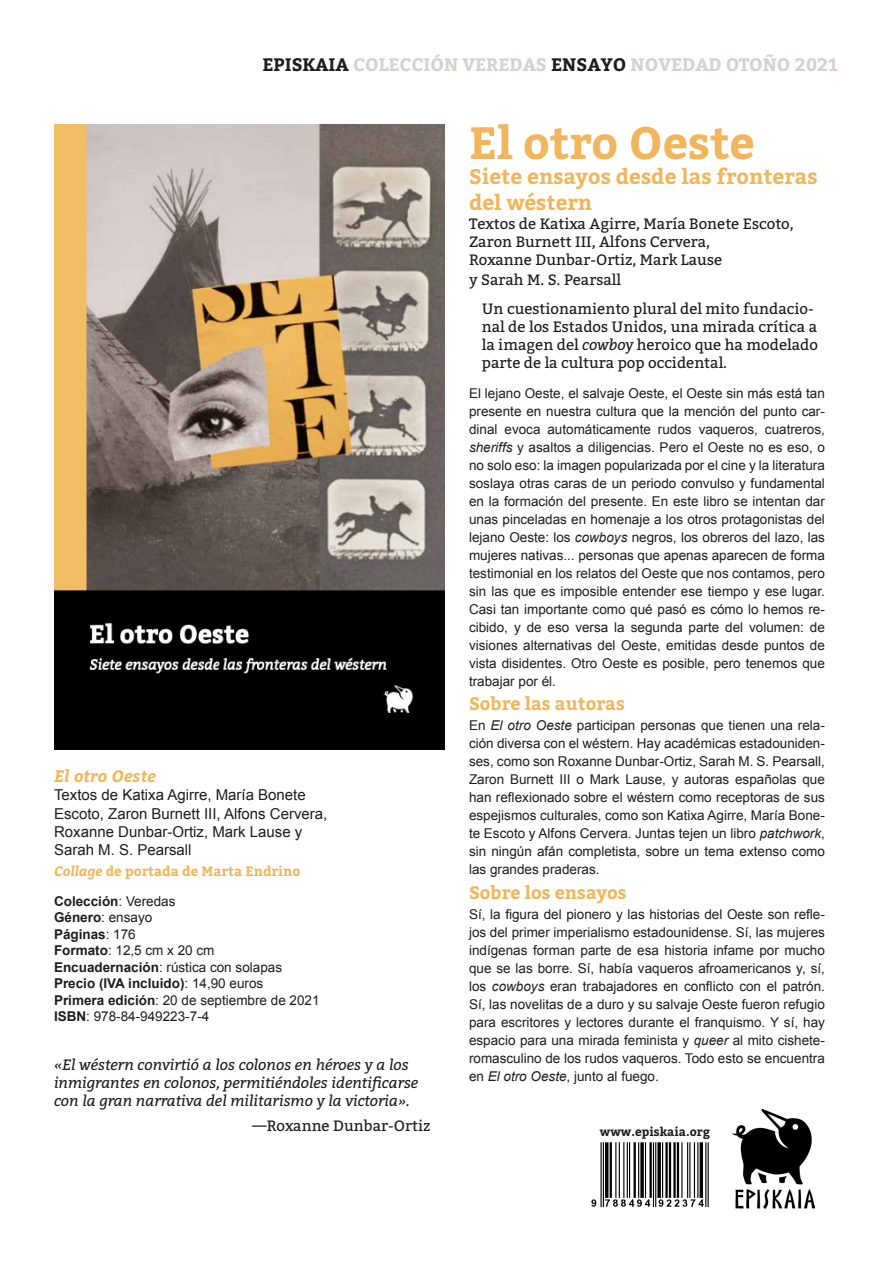
<style>
.page{position:relative;width:893px;height:1263px;background:#fff}
.page>*{position:absolute;margin:0;border:0;box-sizing:border-box;transform-origin:0 0}
.t1{font:700 45px "Bitter";color:#f1b55b}
.t2{font:700 21px/25.2px "Bitter";color:#f1b55b}
.t3{font:700 18px "Bitter";color:#d7d0cd}
.t4{font:700 18px "Bitter";color:#f1b55b}
.t5{font:italic 700 16.5px "Bitter";color:#f1b55b}
.t6{font:15px/18px "Bitter";color:#1d1d1b}
.t7{font:italic 15px/18px "Bitter";color:#1d1d1b}
.t8{font:15px/18px "Arial";color:#1d1d1b}
.t9{font:13.5px/18px "Arial";color:#1d1d1b;text-align:justify}
.t10{font:700 13.5px "Bitter";color:#f1b55b}
.t11{font:700 12px "Bitter";color:#1d1d1b}
.s1{color:#1d1d1b}
.s2{font-style:italic}
.s3{font-weight:700}
</style>
<div class="page">
<img style="left:54px;top:124px;width:391px;height:626px">
<img style="left:591px;top:1142px;width:118px;height:66px">
<img style="left:732px;top:1109px;width:83px;height:100px">
<h3 class="t3" style="left:262px;top:51px;width:577px"><span class="s1">EPISKAIA</span> COLECCIÓN VEREDAS <span class="s1">ENSAYO</span> NOVEDAD OTOÑO 2021</h3>
<h1 class="t1" style="left:469px;top:109px;width:287px">El otro Oeste</h1>
<h2 class="t2" style="left:469px;top:164px;width:350px">Siete ensayos desde las fronteras del wéstern</h2>
<p class="t6" style="left:469px;top:215px;width:326px">Textos de Katixa Agirre, María Bonete Escoto,<br>Zaron Burnett III, Alfons Cervera,<br>Roxanne Dunbar-Ortiz, Mark Lause</p>
<p class="t6" style="left:482px;top:265px;width:333px;line-height:29px;text-indent:-13px">y Sarah M. S. Pearsall<br>Un cuestionamiento plural del mito fundacio-</p>
<p class="t6" style="left:482px;top:318px;width:338px;text-align:justify">nal de los Estados Unidos, una mirada crítica a la imagen del <span class="s2">cowboy</span> heroico que ha modelado parte de la cultura pop occidental.</p>
<p class="t5" style="left:54px;top:764px;width:103px">El otro Oeste</p>
<p class="t8" style="left:54px;top:786px;width:275px">Textos de Katixa Agirre, María Bonete Escoto, Zaron Burnett III, Alfons Cervera, Roxanne Dunbar-Ortiz, Mark Lause y Sarah M. S. Pearsall</p>
<p class="t10" style="left:54px;top:860px;width:248px"><span class="s2">Collage</span> de portada de Marta Endrino</p>
<p class="t9" style="left:54px;top:893px;width:267px;line-height:16.5px;text-align:left"><span class="s3">Colección</span>: Veredas<br><span class="s3">Género</span>: ensayo<br><span class="s3">Páginas</span>: 176<br><span class="s3">Formato</span>: 12,5 cm x 20 cm<br><span class="s3">Encuadernación</span>: rústica con solapas<br><span class="s3">Precio (IVA incluido)</span>: 14,90 euros<br><span class="s3">Primera edición</span>: 20 de septiembre de 2021<br><span class="s3">ISBN</span>: 978-84-949223-7-4</p>
<p class="t7" style="left:54px;top:1055px;width:366px">«El wéstern convirtió a los colonos en héroes y a los inmigrantes en colonos, permitiéndoles identificarse con la gran narrativa del militarismo y la victoria».</p>
<p class="t6" style="left:252px;top:1116px;width:180px">—Roxanne Dunbar-Ortiz</p>
<p class="t9" style="left:469px;top:384px;width:357px">El lejano Oeste, el salvaje Oeste, el Oeste sin más está tan presente en nuestra cultura que la mención del punto car&shy;dinal evoca automáticamente rudos vaqueros, cuatreros, <span class="s2">sheriffs</span> y asaltos a diligencias. Pero el Oeste no es eso, o no solo eso: la imagen popularizada por el cine y la literatura soslaya otras caras de un periodo convulso y fundamental en la formación del presente. En este libro se intentan dar unas pinceladas en homenaje a los otros protagonistas del lejano Oeste: los <span class="s2">cowboys</span> negros, los obreros del lazo, las mujeres nativas... personas que apenas aparecen de forma testimonial en los relatos del Oeste que nos contamos, pero sin las que es imposible entender ese tiempo y ese lugar.<br>Casi tan importante como qué pasó es cómo lo hemos re&shy;cibido, y de eso versa la segunda parte del volumen: de visiones alternativas del Oeste, emitidas desde puntos de vista disidentes. Otro Oeste es posible, pero tenemos que trabajar por él.</p>
<h3 class="t4" style="left:469px;top:690px;width:157px">Sobre las autoras</h3>
<p class="t9" style="left:469px;top:716px;width:357px">En <span class="s2">El otro Oeste</span> participan personas que tienen una rela&shy;ción diversa con el wéstern. Hay académicas estadouniden&shy;ses, como son Roxanne Dunbar-Ortiz, Sarah M. S. Pearsall, Zaron Burnett III o Mark Lause, y autoras españolas que han reflexionado sobre el wéstern como receptoras de sus espejismos culturales, como son Katixa Agirre, María Bone&shy;te Escoto y Alfons Cervera. Juntas tejen un libro <span class="s2">patchwork</span>, sin ningún afán completista, sobre un tema extenso como las grandes praderas.</p>
<h3 class="t4" style="left:469px;top:879px;width:159px">Sobre los ensayos</h3>
<p class="t9" style="left:469px;top:905px;width:357px">Sí, la figura del pionero y las historias del Oeste son refle&shy;jos del primer imperialismo estadounidense. Sí, las mujeres indígenas forman parte de esa historia infame por mucho que se las borre. Sí, había vaqueros afroamericanos y, sí, los <span class="s2">cowboys</span> eran trabajadores en conflicto con el patrón.<br>Sí, las novelitas de a duro y su salvaje Oeste fueron refugio para escritores y lectores durante el franquismo. Y sí, hay espacio para una mirada feminista y <span class="s2">queer</span> al mito cishete&shy;romasculino de los rudos vaqueros. Todo esto se encuentra en <span class="s2">El otro Oeste</span>, junto al fuego.</p>
<p class="t11" style="left:600px;top:1122px;width:112px">www.episkaia.org</p>
</div>
